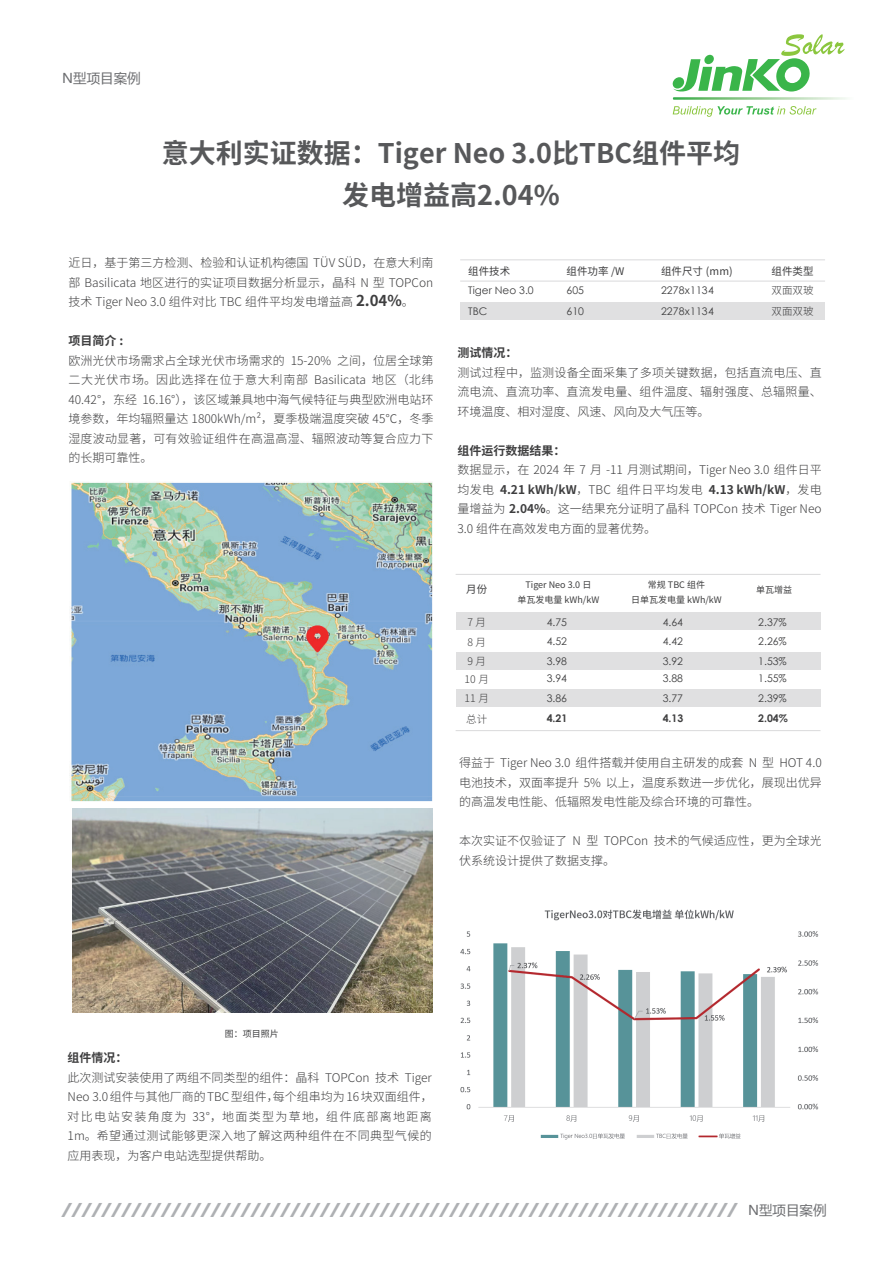
<style>
.page{position:relative;width:893px;height:1263px;background:#fff}
.page>*{position:absolute;margin:0;border:0;box-sizing:border-box;transform-origin:0 0}
.t1{font:700 27px/42px "Source Han Sans CN";color:#57585a;text-align:center}
.t2{font:700 16.05px "Microsoft Ya Hei";color:#aeb0b3;scale:1.31 1}
.t3{font:13.5px "Microsoft Ya Hei";color:#6c6d70}
.t4{font:300 12px/19.5px "Source Han Sans CN";color:#3e3e3f;text-align:justify}
.t5{font:700 12px "Source Han Sans CN";color:#3e3e3f}
.t6{font:10.5px/19px "Century Gothic";color:#3e3e3f;text-align:justify}
.t7{font:10.5px "Source Han Sans CN";color:#3e3e3f}
.t8{font:300 10.5px/19px "Source Han Sans CN";color:#3e3e3f}
.t9{font:700 10.5px "Century Gothic";color:#3e3e3f}
.t10{font:9px/15px "Source Han Sans CN";color:#3e3e3f;text-align:center}
.s1{font-weight:700;font-size:15px}
.s2{font-weight:700}
</style>
<div class="page">
<svg style="left:673px;top:97px;width:181px;height:3px"></svg>
<svg style="left:672px;top:34px;width:172px;height:58px"></svg>
<svg style="left:673px;top:106px;width:143px;height:11px"></svg>
<hr style="left:456px;top:574px;width:364px;height:1px;background:#cfcfd1">
<hr style="left:456px;top:730px;width:364px;height:1px;background:#cfcfd1">
<div style="left:456px;top:612px;width:364px;height:18px;background:#e0e0e1"></div>
<div style="left:456px;top:652px;width:364px;height:17px;background:#e0e0e1"></div>
<div style="left:456px;top:689px;width:364px;height:18px;background:#e0e0e1"></div>
<img style="left:71px;top:482px;width:362px;height:320px">
<img style="left:73px;top:808px;width:359px;height:205px">
<hr style="left:460px;top:259px;width:365px;height:1px;background:#cfcfd1">
<hr style="left:460px;top:280px;width:365px;height:2px;background:#cfcfd1">
<div style="left:460px;top:302px;width:365px;height:18px;background:#e0e0e1"></div>
<img style="left:460px;top:909px;width:359px;height:231px">
<p class="t3" style="left:62px;top:69px;width:80px">N型项目案例</p>
<h1 class="t1" style="left:162px;top:133px;width:580px">意大利实证数据：Tiger Neo 3.0比TBC组件平均发电增益高2.04%</h1>
<p class="t4" style="left:68px;top:253px;width:367px">近日，基于第三方检测、检验和认证机构德国 TÜV SÜD，在意大利南部 Basilicata 地区进行的实证项目数据分析显示，晶科 N 型 TOPCon技术 Tiger Neo 3.0 组件对比 TBC 组件平均发电增益高 <span class="s1">2.04%</span>。</p>
<p class="t5" style="left:68px;top:334px;width:56px">项目简介 :</p>
<p class="t4" style="left:68px;top:351px;width:367px">欧洲光伏市场需求占全球光伏市场需求的 15-20% 之间，位居全球第二大光伏市场。因此选择在位于意大利南部 Basilicata 地区（北纬40.42°，东经 16.16°），该区域兼具地中海气候特征与典型欧洲电站环境参数，年均辐照量达 1800kWh/m²，夏季极端温度突破 45℃，冬季湿度波动显著，可有效验证组件在高温高湿、辐照波动等复合应力下的长期可靠性。</p>
<p class="t7" style="left:567px;top:265px;width:59px">组件功率 /W</p>
<p class="t6" style="left:567px;top:280px;width:19px">605</p>
<p class="t7" style="left:468px;top:265px;width:43px">组件技术</p>
<p class="t7" style="left:661px;top:265px;width:73px">组件尺寸 (mm)</p>
<p class="t7" style="left:772px;top:265px;width:43px">组件类型</p>
<p class="t6" style="left:468px;top:280px;width:67px">Tiger Neo 3.0</p>
<p class="t6" style="left:661px;top:280px;width:54px">2278x1134</p>
<p class="t8" style="left:772px;top:281px;width:43px">双面双玻</p>
<p class="t6" style="left:661px;top:301px;width:54px">2278x1134</p>
<p class="t6" style="left:468px;top:301px;width:21px">TBC</p>
<p class="t6" style="left:567px;top:301px;width:19px">610</p>
<p class="t8" style="left:772px;top:301px;width:43px">双面双玻</p>
<p class="t5" style="left:457px;top:346px;width:61px">测试情况：</p>
<p class="t4" style="left:457px;top:363px;width:366px">测试过程中，监测设备全面采集了多项关键数据，包括直流电压、直流电流、直流功率、直流发电量、组件温度、辐射强度、总辐照量、环境温度、相对湿度、风速、风向及大气压等。</p>
<p class="t5" style="left:457px;top:444px;width:109px">组件运行数据结果：</p>
<p class="t4" style="left:457px;top:461px;width:366px">数据显示，在 2024 年 7 月 -11 月测试期间，Tiger Neo 3.0 组件日平均发电 <span class="s2">4.21 kWh/kW</span>，TBC 组件日平均发电 <span class="s2">4.13 kWh/kW</span>，发电量增益为 <span class="s2">2.04%</span>。这一结果充分证明了晶科 TOPCon 技术 Tiger Neo 3.0 组件在高效发电方面的显著优势。</p>
<p class="t7" style="left:466px;top:583px;width:22px">月份</p>
<p class="t10" style="left:518px;top:577px;width:83px">Tiger Neo 3.0 日<br>单瓦发电量 kWh/kW</p>
<p class="t10" style="left:631px;top:577px;width:92px">常规 TBC 组件<br>日单瓦发电量 kWh/kW</p>
<p class="t10" style="left:756px;top:582px;width:37px">单瓦增益</p>
<p class="t8" style="left:467px;top:613px;width:20px">7月</p>
<p class="t6" style="left:547px;top:613px;width:22px">4.75<br>4.52<br>3.98</p>
<p class="t6" style="left:663px;top:613px;width:22px">4.64<br>4.42<br>3.92</p>
<p class="t6" style="left:758px;top:613px;width:30px">2.37% 2.26% 1.53%</p>
<p class="t8" style="left:467px;top:632px;width:20px">8月<br>9月</p>
<p class="t8" style="left:465px;top:669px;width:26px">10 月<br>11 月</p>
<p class="t6" style="left:758px;top:668px;width:30px;line-height:19.5px">1.55%<br>2.39%</p>
<p class="t8" style="left:466px;top:710px;width:22px">总计</p>
<p class="t9" style="left:547px;top:711px;width:22px">4.21</p>
<p class="t9" style="left:663px;top:711px;width:22px">4.13</p>
<p class="t9" style="left:758px;top:711px;width:31px">2.04%</p>
<p class="t4" style="left:459px;top:753px;width:364px">得益于 Tiger Neo 3.0 组件搭载并使用自主研发的成套 N 型 HOT 4.0电池技术，双面率提升 5% 以上，温度系数进一步优化，展现出优异的高温发电性能、低辐照发电性能及综合环境的可靠性。</p>
<p class="t4" style="left:459px;top:831px;width:364px">本次实证不仅验证了 N 型 TOPCon 技术的气候适应性，更为全球光伏系统设计提供了数据支撑。</p>
<p class="t6" style="left:547px;top:668px;width:22px;line-height:19.5px">3.94<br>3.86</p>
<p class="t6" style="left:663px;top:668px;width:22px;line-height:19.5px">3.88<br>3.77</p>
<p class="t10" style="left:225px;top:1026px;width:55px">图：项目照片</p>
<p class="t5" style="left:68px;top:1051px;width:61px">组件情况：</p>
<p class="t4" style="left:68px;top:1068px;width:367px">此次测试安装使用了两组不同类型的组件：晶科 TOPCon 技术 Tiger Neo 3.0 组件与其他厂商的 TBC 型组件，每个组串均为 16 块双面组件，对比电站安装角度为 33°，地面类型为草地，组件底部离地距离1m。希望通过测试能够更深入地了解这两种组件在不同典型气候的应用表现，为客户电站选型提供帮助。</p>
<h2 class="t2" style="left:62px;top:1198px;width:517px">////////////////////////////////////////////////////////////////////</h2>
<p class="t3" style="left:748px;top:1201px;width:80px">N型项目案例</p>
</div>
